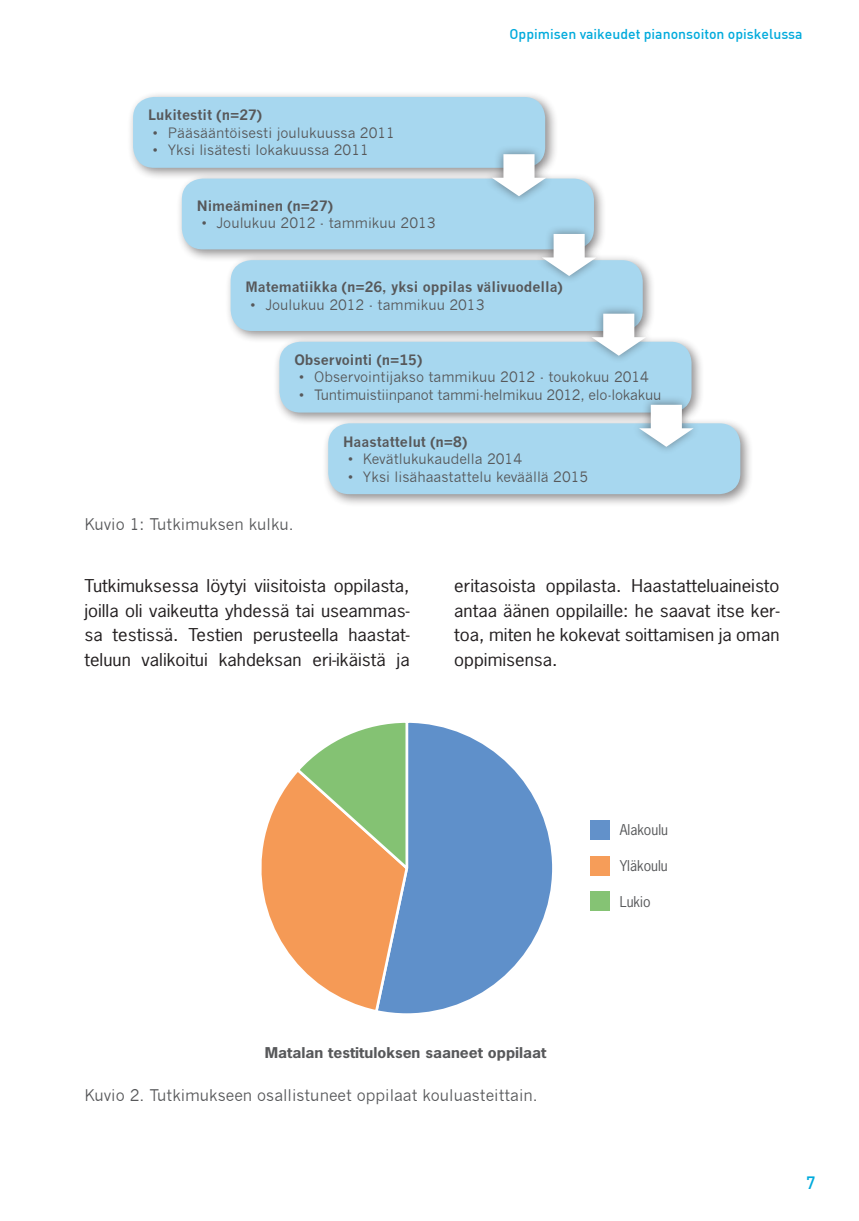
<style>
.page{position:relative;width:859px;height:1221px;background:#fff}
.page>*{position:absolute;margin:0;border:0;box-sizing:border-box;transform-origin:0 0}
.t1{font:500 17.5px "DIN Pro";color:#00aadc}
.t2{font:16.62px/24.5px "News Gothic Std";color:#231f20;text-align:justify;scale:1.12 1}
.t3{font:15.75px "News Gothic";color:#57585a}
.t4{font:15.75px "Calibri";color:#515455}
.t5{font:14px "News Gothic";color:#57585a}
.t6{font:700 14px "News Gothic";color:#57585a}
.t7{font:14px "News Gothic";letter-spacing:-.02em;color:#57585a}
.t8{font:500 14px "DIN Pro";color:#00aadc}
.t9{font:700 14px "News Gothic Std";color:#57585a;scale:1.12 1}
.t10{font:14px "News Gothic Std";color:#57585a}
</style>
<div class="page">
<div style="left:127px;top:91px;width:431px;height:90px;background:#231f20;opacity:.5"></div>
<div style="left:133px;top:97px;width:412px;height:71px;background:#a7d7ef;border-radius:21px"></div>
<div style="left:175px;top:172px;width:432px;height:90px;background:#231f20;opacity:.5"></div>
<div style="left:182px;top:178px;width:411px;height:71px;background:#a7d7ef;border-radius:21px"></div>
<div style="left:224px;top:254px;width:432px;height:90px;background:#231f20;opacity:.5"></div>
<div style="left:230px;top:260px;width:412px;height:71px;background:#a7d7ef;border-radius:21px"></div>
<div style="left:273px;top:335px;width:431px;height:91px;background:#231f20;opacity:.5"></div>
<div style="left:279px;top:342px;width:412px;height:70px;background:#a7d7ef;border-radius:21px"></div>
<div style="left:321px;top:417px;width:432px;height:90px;background:#231f20;opacity:.5"></div>
<div style="left:328px;top:423px;width:412px;height:71px;background:#a7d7ef;border-radius:21px"></div>
<div style="left:483px;top:144px;width:70px;height:61px;background:#231f20;opacity:.5"></div>
<svg style="left:491px;top:154px;width:55px;height:42px"></svg>
<div style="left:534px;top:224px;width:70px;height:61px;background:#231f20;opacity:.5"></div>
<svg style="left:541px;top:234px;width:55px;height:42px"></svg>
<div style="left:583px;top:304px;width:70px;height:60px;background:#231f20;opacity:.5"></div>
<svg style="left:591px;top:313px;width:55px;height:43px"></svg>
<div style="left:631px;top:395px;width:70px;height:60px;background:#231f20;opacity:.5"></div>
<svg style="left:638px;top:405px;width:55px;height:42px"></svg>
<svg style="left:261px;top:722px;width:292px;height:292px"></svg>
<div style="left:589px;top:890px;width:20px;height:20px;background:#85c374"></div>
<div style="left:589px;top:855px;width:20px;height:20px;background:#f69d59"></div>
<div style="left:589px;top:819px;width:20px;height:20px;background:#6291ca"></div>
<p class="t6" style="left:148px;top:106px;width:115px">Lukitestit (n=27)</p>
<p class="t5" style="left:153px;top:124px;width:243px">• Pääsääntöisesti joulukuussa 2011</p>
<p class="t5" style="left:153px;top:142px;width:217px">• Yksi lisätesti lokakuussa 2011</p>
<p class="t6" style="left:197px;top:197px;width:137px">Nimeäminen (n=27)</p>
<p class="t5" style="left:202px;top:215px;width:235px">• Joulukuu 2012 - tammikuu 2013</p>
<p class="t8" style="left:509px;top:25px;width:294px">Oppimisen vaikeudet pianonsoiton opiskelussa</p>
<p class="t6" style="left:245px;top:278px;width:318px">Matematiikka (n=26, yksi oppilas välivuodella)</p>
<p class="t5" style="left:250px;top:296px;width:235px">• Joulukuu 2012 - tammikuu 2013</p>
<p class="t6" style="left:294px;top:351px;width:129px">Observointi (n=15)</p>
<p class="t5" style="left:299px;top:369px;width:351px">• Observointijakso tammikuu 2012 - toukokuu 2014</p>
<p class="t7" style="left:299px;top:387px;width:363px">• Tuntimuistiinpanot tammi-helmikuu 2012, elo-lokakuu</p>
<p class="t6" style="left:343px;top:433px;width:125px">Haastattelut (n=8)</p>
<p class="t5" style="left:348px;top:451px;width:175px">• Kevätlukukaudella 2014</p>
<p class="t5" style="left:348px;top:468px;width:241px">• Yksi lisähaastattelu keväällä 2015</p>
<p class="t3" style="left:84px;top:515px;width:211px">Kuvio 1: Tutkimuksen kulku.</p>
<p class="t2" style="left:84px;top:573px;width:292px">Tutkimuksessa löytyi viisitoista oppilasta, joilla oli vaikeutta yhdessä tai useammas&shy;sa testissä. Testien perusteella haastat&shy;teluun valikoitui kahdeksan eri-ikäistä ja</p>
<p class="t2" style="left:454px;top:573px;width:292px">eritasoista oppilasta. Haastatteluaineisto antaa äänen oppilaille: he saavat itse ker&shy;toa, miten he kokevat soittamisen ja oman oppimisensa.</p>
<p class="t9" style="left:265px;top:1043px;width:253px">Matalan testituloksen saaneet oppilaat</p>
<p class="t4" style="left:317px;top:1044px;width:57px">Alakoulu</p>
<p class="t4" style="left:400px;top:1044px;width:56px">Yläkoulu</p>
<p class="t4" style="left:481px;top:1044px;width:35px">Lukio</p>
<p class="t3" style="left:84px;top:1085px;width:454px">Kuvio 2. Tutkimukseen osallistuneet oppilaat kouluasteittain.</p>
<p class="t10" style="left:619px;top:820px;width:50px">Alakoulu</p>
<p class="t10" style="left:619px;top:857px;width:50px">Yläkoulu</p>
<p class="t10" style="left:619px;top:893px;width:32px">Lukio</p>
<p class="t1" style="left:805px;top:1171px;width:11px">7</p>
</div>
